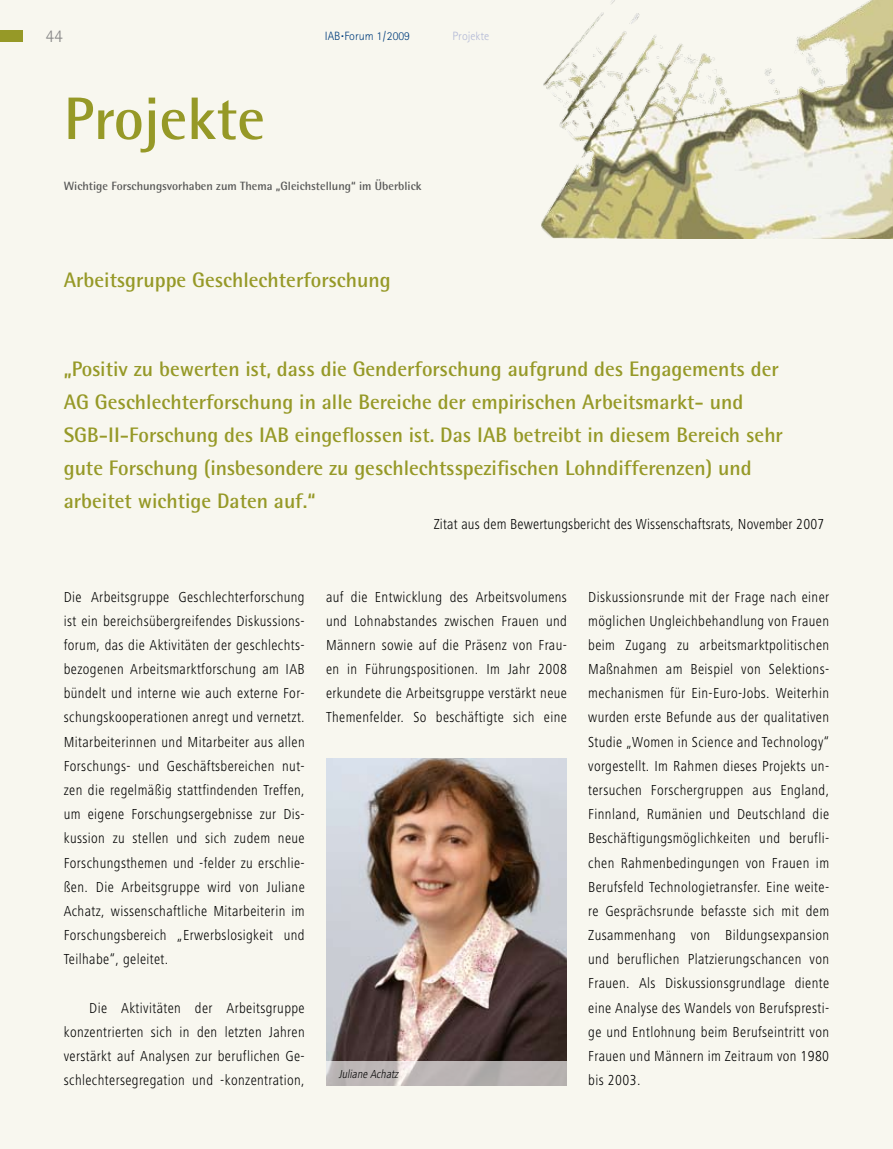
<style>
.page{position:relative;width:893px;height:1149px;background:#fff}
.page>*{position:absolute;margin:0;border:0;box-sizing:border-box;transform-origin:0 0}
.t1{font:700 60px "Rotis Semi Sans";color:#969927}
.t2{font:700 21px/33px "Rotis Semi Sans";color:#969927}
.t3{font:300 18px "Rotis Sans Serif";color:#878787}
.t4{font:300 condensed 15px/24.2px "Frutiger Next LT";letter-spacing:.025em;color:#000;text-align:justify}
.t5{font:700 12px "Rotis Semi Sans";color:#575756}
.t6{font:300 12px "Rotis Sans Serif";color:#003d7c}
.t7{font:italic 300 condensed 12px "Frutiger Next LT";color:#000}
.t8{font:300 12px "Rotis Sans Serif";color:#b0b7d6}
</style>
<div class="page">
<div style="left:0;top:0;width:893px;height:1148px;background:#f8f7ef"></div>
<img style="left:541px;top:0;width:352px;height:239px">
<img style="left:326px;top:758px;width:241px;height:302px">
<svg style="left:326px;top:1060px;width:241px;height:24px;background:#b7b1b1"></svg>
<div style="left:0;top:30px;width:22px;height:12px;background:#969927"></div>
<p class="t3" style="left:45px;top:25px;width:19px">44</p>
<p class="t6" style="left:325px;top:29px;width:87px">IAB<sup>.</sup>Forum 1/2009</p>
<p class="t8" style="left:453px;top:29px;width:38px">Projekte</p>
<h1 class="t1" style="left:64px;top:82px;width:203px">Projekte</h1>
<p class="t5" style="left:64px;top:179px;width:359px">Wichtige Forschungsvorhaben zum Thema „Gleichstellung“ im Überblick</p>
<h2 class="t2" style="left:64px;top:263px;width:328px">Arbeitsgruppe Geschlechterforschung</h2>
<p class="t2" style="left:64px;top:351px;width:721px">„Positiv zu bewerten ist, dass die Genderforschung aufgrund des Engagements der AG Geschlechterforschung in alle Bereiche der empirischen Arbeitsmarkt- und SGB-II-Forschung des IAB eingeflossen ist. Das IAB betreibt in diesem Bereich sehr gute Forschung (insbesondere zu geschlechtsspezifischen Lohndifferenzen) und arbeitet wichtige Daten auf.“</p>
<p class="t4" style="left:434px;top:512px;width:392px">Zitat aus dem Bewertungsbericht des Wissenschaftsrats, November 2007</p>
<p class="t4" style="left:64px;top:584px;width:242px">Die Arbeitsgruppe Geschlechterforschung ist ein bereichsübergreifendes Diskussions&shy;forum, das die Aktivitäten der geschlechts&shy;bezogenen Arbeitsmarktforschung am IAB bündelt und interne wie auch externe For&shy;schungskooperationen anregt und vernetzt.<br>Mitarbeiterinnen und Mitarbeiter aus allen Forschungs- und Geschäftsbereichen nut&shy;zen die regelmäßig stattfindenden Treffen, um eigene Forschungsergebnisse zur Dis&shy;kussion zu stellen und sich zudem neue Forschungsthemen und -felder zu erschlie&shy;ßen. Die Arbeitsgruppe wird von Juliane Achatz, wissenschaftliche Mitarbeiterin im Forschungsbereich „Erwerbslosigkeit und Teilhabe“, geleitet.</p>
<p class="t4" style="left:64px;top:995px;width:242px;text-indent:26px">Die Aktivitäten der Arbeitsgruppe konzentrierten sich in den letzten Jahren verstärkt auf Analysen zur beruflichen Ge&shy;schlechtersegregation und -konzentration,</p>
<p class="t4" style="left:326px;top:584px;width:242px">auf die Entwicklung des Arbeitsvolumens und Lohnabstandes zwischen Frauen und Männern sowie auf die Präsenz von Frau&shy;en in Führungspositionen. Im Jahr 2008 erkundete die Arbeitsgruppe verstärkt neue Themenfelder. So beschäftigte sich eine</p>
<p class="t4" style="left:588px;top:584px;width:242px">Diskussionsrunde mit der Frage nach einer möglichen Ungleichbehandlung von Frauen beim Zugang zu arbeitsmarktpolitischen Maßnahmen am Beispiel von Selektions&shy;mechanismen für Ein-Euro-Jobs. Weiterhin wurden erste Befunde aus der qualitativen Studie „Women in Science and Technology“ vorgestellt. Im Rahmen dieses Projekts un&shy;tersuchen Forschergruppen aus England, Finnland, Rumänien und Deutschland die Beschäftigungsmöglichkeiten und berufli&shy;chen Rahmenbedingungen von Frauen im Berufsfeld Technologietransfer. Eine weite&shy;re Gesprächsrunde befasste sich mit dem Zusammenhang von Bildungsexpansion und beruflichen Platzierungschancen von Frauen. Als Diskussionsgrundlage diente eine Analyse des Wandels von Berufspresti&shy;ge und Entlohnung beim Berufseintritt von Frauen und Männern im Zeitraum von 1980 bis 2003.</p>
<p class="t7" style="left:339px;top:1066px;width:63px">Juliane Achatz</p>
</div>
